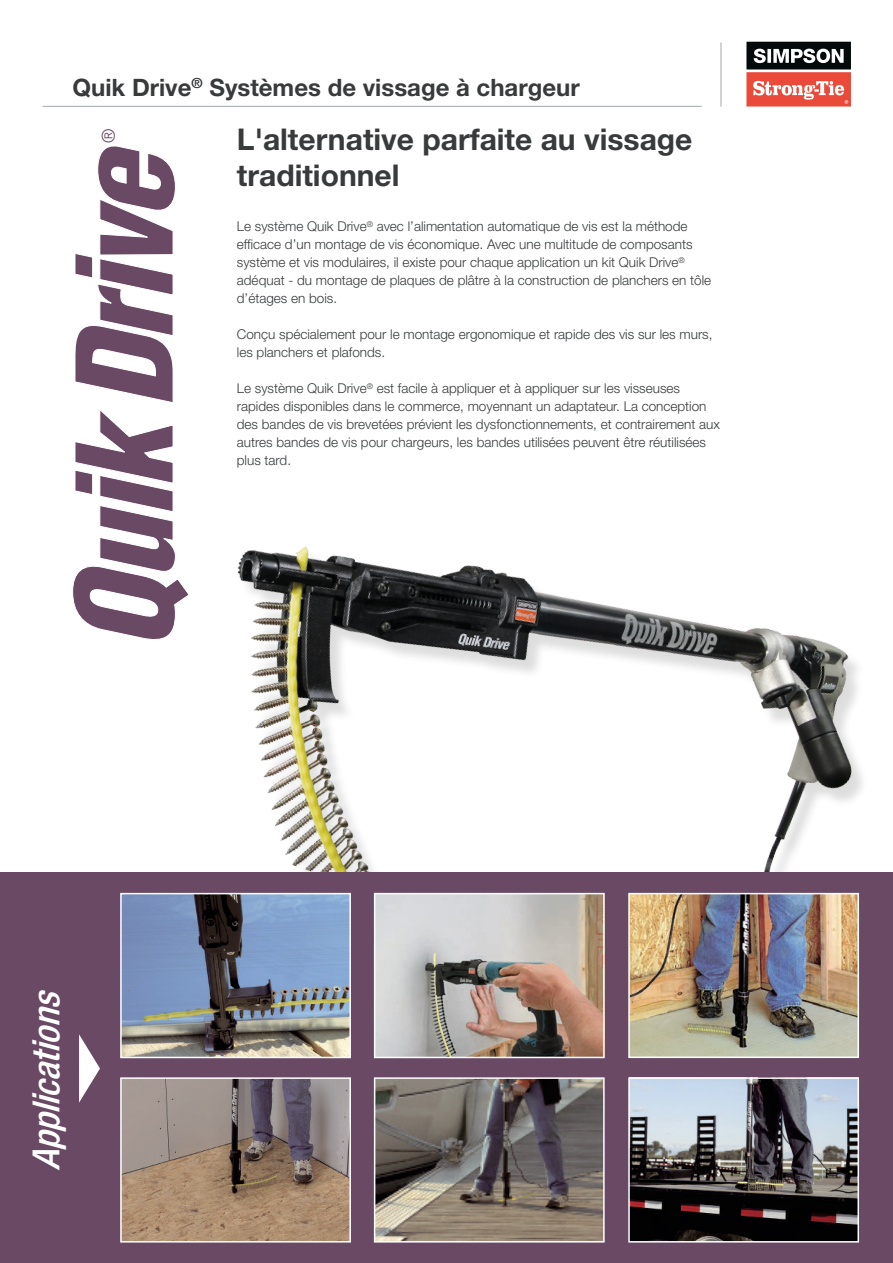
<style>
.page{position:relative;width:893px;height:1263px;background:#fff}
.page>*{position:absolute;margin:0;border:0;box-sizing:border-box;transform-origin:0 0}
.t1{font:italic 500 condensed 37.5px "Helvetica Neue LT Std";color:#fff}
.Text_align_left{font:700 30px/36px "Helvetica Neue LT Std";color:#383a3b}
.INDEX_page_header{font:700 24px "Helvetica Neue LT Std";color:#383a3b}
.t2{font:300 18px "Helvetica Neue LT Std";color:#694964}
.Text_align_left-2{font:300 13.5px/18px "Helvetica Neue LT Std";color:#383a3b}
</style>
<div class="page">
<hr style="left:721px;top:43px;width:1px;height:64px;background:#a4a7ac">
<svg style="left:746px;top:42px;width:105px;height:65px"></svg>
<hr style="left:43px;top:106px;width:659px;height:1px;background:#a4a7ac">
<img style="left:237px;top:546px;width:626px;height:326px">
<div style="left:0;top:872px;width:893px;height:391px;background:#694964"></div>
<svg style="left:72px;top:411px;width:117px;height:229px"></svg>
<svg style="left:75px;top:146px;width:101px;height:256px"></svg>
<svg style="left:79px;top:1034px;width:21px;height:69px"></svg>
<img style="left:377px;top:1080px;width:225px;height:159px">
<img style="left:631px;top:1080px;width:225px;height:159px">
<img style="left:631px;top:896px;width:225px;height:159px">
<img style="left:123px;top:1080px;width:225px;height:159px">
<img style="left:123px;top:896px;width:225px;height:159px">
<div style="left:120px;top:893px;width:231px;height:165px;border:2px solid #fff"></div>
<div style="left:120px;top:1077px;width:231px;height:165px;border:2px solid #fff"></div>
<div style="left:374px;top:1077px;width:231px;height:165px;border:2px solid #fff"></div>
<div style="left:628px;top:893px;width:231px;height:165px;border:2px solid #fff"></div>
<div style="left:628px;top:1077px;width:231px;height:165px;border:2px solid #fff"></div>
<img style="left:377px;top:896px;width:225px;height:159px">
<div style="left:374px;top:893px;width:231px;height:165px;border:2px solid #fff"></div>
<p class="INDEX_page_header" style="left:72px;top:73px;width:509px">Quik Drive<sup>®</sup> Systèmes de vissage à chargeur</p>
<p class="t2" style="left:97px;top:143px;width:16px;rotate:-90deg">®</p>
<p class="Text_align_left" style="left:237px;top:121px;width:457px">L'alternative parfaite au vissage traditionnel</p>
<p class="Text_align_left-2" style="left:237px;top:217px;width:476px">Le système Quik Drive<sup>®</sup> avec l’alimentation automatique de vis est la méthode efficace d’un montage de vis économique. Avec une multitude de composants système et vis modulaires, il existe pour chaque application un kit Quik Drive<sup>® </sup>adéquat - du montage de plaques de plâtre à la construction de planchers en tôle d’étages en bois.</p>
<p class="Text_align_left-2" style="left:237px;top:325px;width:477px">Conçu spécialement pour le montage ergonomique et rapide des vis sur les murs, les planchers et plafonds.</p>
<p class="Text_align_left-2" style="left:237px;top:379px;width:485px">Le système Quik Drive<sup>®</sup> est facile à appliquer et à appliquer sur les visseuses rapides disponibles dans le commerce, moyennant un adaptateur. La conception des bandes de vis brevetées prévient les dysfonctionnements, et contrairement aux autres bandes de vis pour chargeurs, les bandes utilisées peuvent être réutilisées plus tard.</p>
<p class="t1" style="left:24px;top:1170px;width:190px;rotate:-90deg">Applications</p>
</div>
